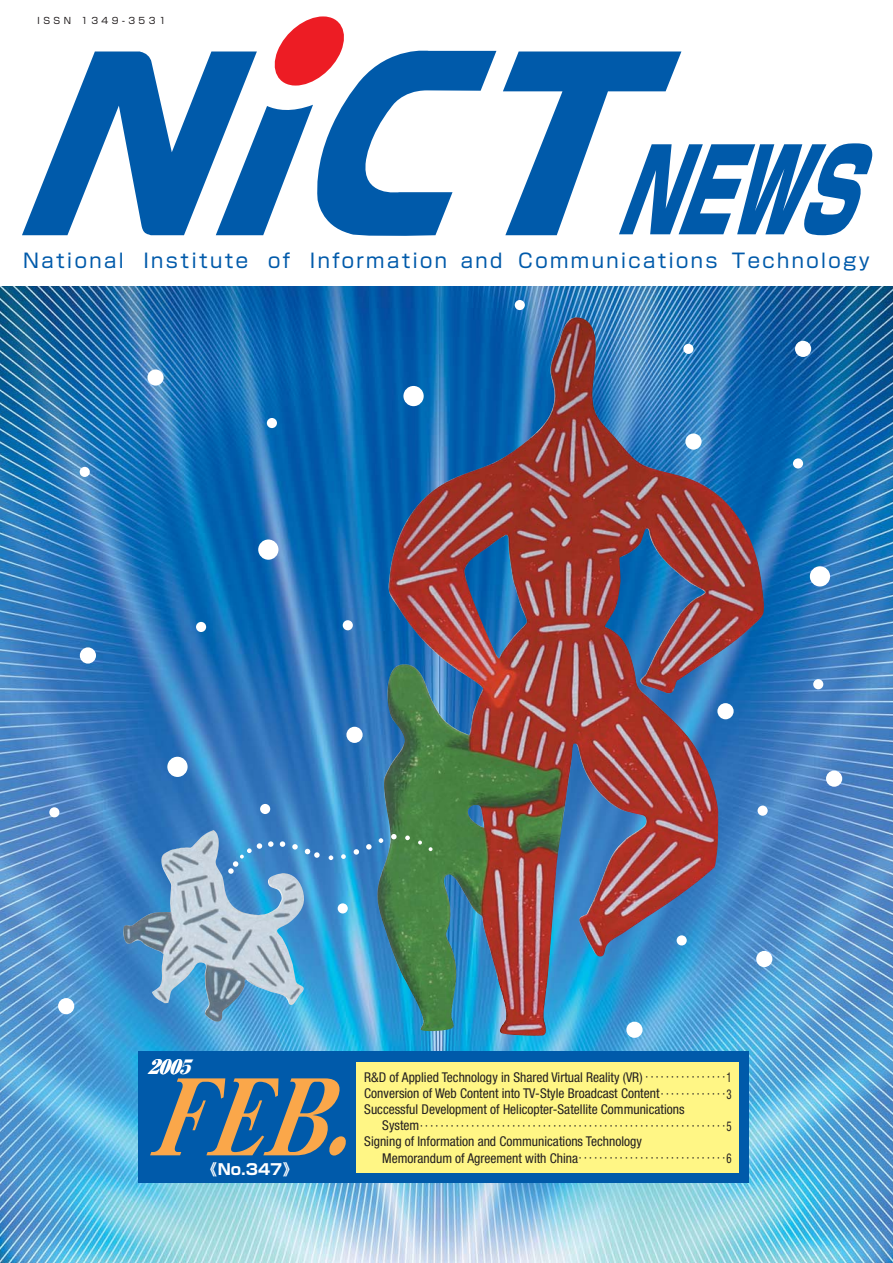
<style>
.page{position:relative;width:893px;height:1263px;background:#fff}
.page>*{position:absolute;margin:0;border:0;box-sizing:border-box;transform-origin:0 0}
.t1{font:italic 900 101.55px "Ryumin";color:#faa74a;scale:.8 1}
.t2{font:italic 900 19.8px "Ryumin";color:#fff;scale:1.06 1}
.t3{font:19.5px "Shin Go";letter-spacing:.12em;color:#005aaa}
.t4{font:700 15px "Shin Go";color:#fff}
.t5{font:condensed 13.5px "Helvetica Neue";color:#231f20}
.t6{font:300 13.5px "Shin Go";color:#231f20;scale:.8 1}
.t7{font:9px "Shin Go";letter-spacing:.38em;color:#231f20}
.s1{font-family:"Shin Go";font-weight:300;font-stretch:normal}
.s2{font-family:"Helvetica Neue";font-weight:400;font-stretch:condensed}
</style>
<div class="page">
<img style="left:0;top:286px;width:892px;height:977px">
<svg style="left:22px;top:16px;width:474px;height:220px"></svg>
<svg style="left:503px;top:52px;width:369px;height:183px"></svg>
<div style="left:138px;top:1052px;width:611px;height:131px;background:#005aaa"></div>
<div style="left:356px;top:1062px;width:382px;height:111px;background:#fff685"></div>
<img style="left:527px;top:307px;width:237px;height:729px">
<img style="left:123px;top:830px;width:181px;height:192px">
<svg style="left:268px;top:841px;width:5px;height:6px"></svg>
<svg style="left:292px;top:844px;width:6px;height:6px"></svg>
<svg style="left:305px;top:849px;width:14px;height:9px"></svg>
<svg style="left:280px;top:841px;width:5px;height:6px"></svg>
<svg style="left:353px;top:849px;width:6px;height:6px"></svg>
<svg style="left:366px;top:844px;width:5px;height:6px"></svg>
<svg style="left:391px;top:834px;width:5px;height:5px"></svg>
<svg style="left:428px;top:847px;width:4px;height:4px"></svg>
<svg style="left:418px;top:841px;width:4px;height:4px"></svg>
<svg style="left:228px;top:843px;width:34px;height:31px"></svg>
<svg style="left:328px;top:855px;width:5px;height:5px"></svg>
<svg style="left:341px;top:854px;width:5px;height:5px"></svg>
<svg style="left:378px;top:838px;width:5px;height:5px"></svg>
<svg style="left:405px;top:836px;width:5px;height:4px"></svg>
<div style="left:147px;top:369px;width:17px;height:17px;background:#fff;border-radius:50%"></div>
<div style="left:80px;top:467px;width:10px;height:10px;background:#fff;border-radius:50%"></div>
<div style="left:267px;top:418px;width:10px;height:10px;background:#fff;border-radius:50%"></div>
<div style="left:343px;top:620px;width:10px;height:10px;background:#fff;border-radius:50%"></div>
<div style="left:196px;top:622px;width:10px;height:10px;background:#fff;border-radius:50%"></div>
<div style="left:260px;top:804px;width:10px;height:10px;background:#fff;border-radius:50%"></div>
<div style="left:49px;top:807px;width:10px;height:10px;background:#fff;border-radius:50%"></div>
<div style="left:337px;top:903px;width:11px;height:10px;background:#fff;border-radius:50%"></div>
<div style="left:676px;top:935px;width:10px;height:11px;background:#fff;border-radius:50%"></div>
<div style="left:757px;top:806px;width:10px;height:10px;background:#fff;border-radius:50%"></div>
<div style="left:813px;top:679px;width:10px;height:10px;background:#fff;border-radius:50%"></div>
<div style="left:793px;top:458px;width:10px;height:11px;background:#fff;border-radius:50%"></div>
<div style="left:683px;top:344px;width:10px;height:10px;background:#fff;border-radius:50%"></div>
<div style="left:514px;top:300px;width:11px;height:10px;background:#fff;border-radius:50%"></div>
<div style="left:403px;top:386px;width:20px;height:20px;background:#fff;border-radius:50%"></div>
<div style="left:258px;top:540px;width:20px;height:20px;background:#fff;border-radius:50%"></div>
<div style="left:80px;top:647px;width:16px;height:17px;background:#fff;border-radius:50%"></div>
<div style="left:346px;top:727px;width:16px;height:16px;background:#fff;border-radius:50%"></div>
<div style="left:167px;top:757px;width:20px;height:20px;background:#fff;border-radius:50%"></div>
<div style="left:58px;top:998px;width:16px;height:16px;background:#fff;border-radius:50%"></div>
<div style="left:756px;top:951px;width:16px;height:16px;background:#fff;border-radius:50%"></div>
<div style="left:826px;top:771px;width:16px;height:16px;background:#fff;border-radius:50%"></div>
<div style="left:717px;top:703px;width:16px;height:16px;background:#fff;border-radius:50%"></div>
<div style="left:809px;top:566px;width:21px;height:21px;background:#fff;border-radius:50%"></div>
<div style="left:685px;top:433px;width:16px;height:17px;background:#fff;border-radius:50%"></div>
<div style="left:795px;top:341px;width:16px;height:16px;background:#fff;border-radius:50%"></div>
<div style="left:626px;top:1022px;width:16px;height:16px;background:#fff;border-radius:50%"></div>
<p class="t7" style="left:38px;top:17px;width:130px">ISSN 1349-3531</p>
<h3 class="t3" style="left:23px;top:253px;width:848px">National Institute of Information and Communications Technology</h3>
<h2 class="t2" style="left:148px;top:1060px;width:41px">2005</h2>
<h1 class="t1" style="left:148px;top:1082px;width:362px">FEB．</h1>
<p class="t4" style="left:202px;top:1164px;width:97px">《No.347》</p>
<p class="t5" style="left:364px;top:1072px;width:369px">R&amp;D of Applied Technology in Shared Virtual Reality (VR)<span class="s1">・・・・・・・・・・・・・・・・</span>1</p>
<p class="t6" style="left:657px;top:1088px;width:95px">・・・・・・・・・・・・・<span class="s2">3</span></p>
<p class="t6" style="left:416px;top:1121px;width:395px">・・・・・・・・・・・・・・・・・・・・・・・・・・・・・・・・・・・・・・・・・・・・・・・・・・・・・・・・・・・・<span class="s2">5</span></p>
<p class="t6" style="left:575px;top:1153px;width:197px">・・・・・・・・・・・・・・・・・・・・・・・・・・・・・<span class="s2">6</span></p>
<p class="t5" style="left:364px;top:1088px;width:297px">Conversion of Web Content into TV-Style Broadcast Content</p>
<p class="t5" style="left:364px;top:1104px;width:322px">Successful Development of Helicopter-Satellite Communications</p>
<p class="t5" style="left:382px;top:1120px;width:38px">System</p>
<p class="t5" style="left:364px;top:1137px;width:279px">Signing of Information and Communications Technology</p>
<p class="t5" style="left:382px;top:1153px;width:197px">Memorandum of Agreement with China</p>
</div>
